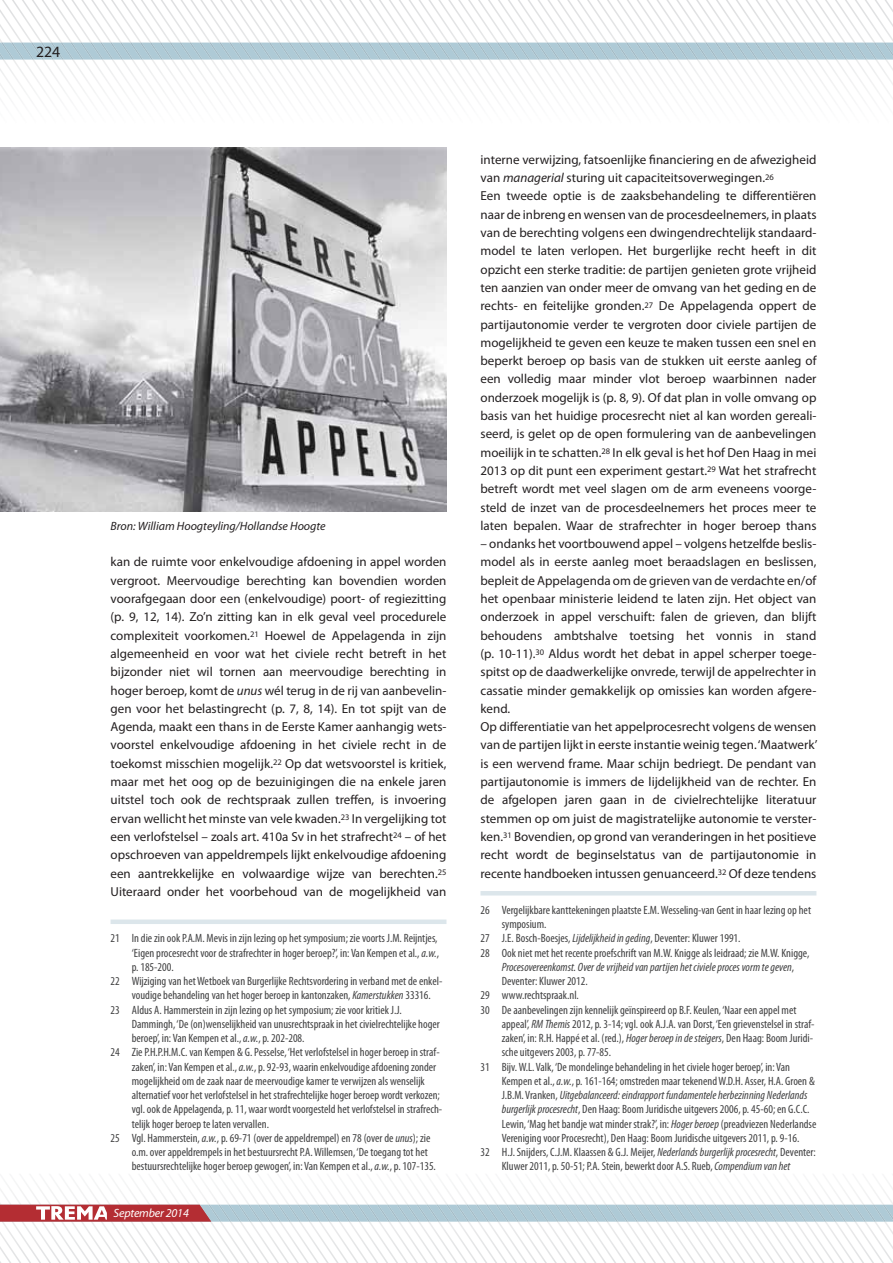
<style>
.page{position:relative;width:893px;height:1263px;background:#fff}
.page>*{position:absolute;margin:0;border:0;box-sizing:border-box;transform-origin:0 0}
.t1{font:15.75px "Myriad Pro";color:#231f20}
.t2{font:13.05px/18.3px "Myriad Pro";color:#231f20}
.t3{font:condensed 12px "Myriad Pro";color:#404041}
.t4{font:italic condensed 12px "Myriad Pro";color:#404041}
.t5{font:italic 12px "Myriad Pro";color:#231f20}
.t6{font:italic 12px "Myriad Pro";letter-spacing:-.015em;color:#fff}
.s1{font-style:italic}
.s2{font-style:normal}
</style>
<div class="page">
<svg style="left:0;top:0;width:893px;height:95px"></svg>
<svg style="left:0;top:1183px;width:893px;height:80px"></svg>
<div style="left:111px;top:919px;width:335px;height:5px;background:#dce6eb"></div>
<hr style="left:480px;top:891px;width:336px;height:4px;background:#dce6eb">
<img style="left:0;top:147px;width:446px;height:365px">
<p class="t1" style="left:36px;top:46px;width:26px">224</p>
<p class="t5" style="left:111px;top:521px;width:217px">Bron: William Hoogteyling/Hollandse Hoogte</p>
<p class="t2" style="left:111px;top:554px;width:337px;text-align:justify">kan de ruimte voor enkelvoudige afdoening in appel worden vergroot. Meervoudige berechting kan bovendien worden voorafgegaan door een (enkelvoudige) poort- of regiezitting (p. 9, 12, 14). Zo’n zitting kan in elk geval veel procedurele complexiteit voorkomen.<sup>21</sup> Hoewel de Appelagenda in zijn algemeenheid en voor wat het civiele recht betreft in het bijzonder niet wil tornen aan meervoudige berechting in hoger beroep, komt de <span class="s1">unus</span> wél terug in de rij van aanbevelin&shy;gen voor het belastingrecht (p. 7, 8, 14). En tot spijt van de Agenda, maakt een thans in de Eerste Kamer aanhangig wets&shy;voorstel enkelvoudige afdoening in het civiele recht in de toekomst misschien mogelijk.<sup>22</sup> Op dat wetsvoorstel is kritiek, maar met het oog op de bezuinigingen die na enkele jaren uitstel toch ook de rechtspraak zullen treffen, is invoering ervan wellicht het minste van vele kwaden.<sup>23</sup> In vergelijking tot een verlofstelsel – zoals art. 410a Sv in het strafrecht<sup>24</sup> – of het opschroeven van appeldrempels lijkt enkelvoudige afdoening een aantrekkelijke en volwaardige wijze van berechten.<sup>25<br></sup>Uiteraard onder het voorbehoud van de mogelijkheid van</p>
<p class="t3" style="left:111px;top:934px;width:329px">21 In die zin ook P.A.M. Mevis in zijn lezing op het symposium; zie voorts J.M. Reijntjes,</p>
<p class="t3" style="left:132px;top:948px;width:309px">‘Eigen procesrecht voor de strafrechter in hoger beroep?’, in: Van Kempen et al., <span class="s1">a.w.</span>,</p>
<p class="t3" style="left:132px;top:962px;width:43px">p. 185-200.</p>
<p class="t3" style="left:111px;top:976px;width:333px">22 Wijziging van het Wetboek van Burgerlijke Rechtsvordering in verband met de enkel-</p>
<p class="t3" style="left:132px;top:991px;width:301px">voudige behandeling van het hoger beroep in kantonzaken, <span class="s1">Kamerstukken</span> 33316.</p>
<p class="t3" style="left:111px;top:1005px;width:293px">23 Aldus A. Hammerstein in zijn lezing op het symposium; zie voor kritiek J.J.</p>
<p class="t3" style="left:132px;top:1019px;width:309px">Dammingh, ‘De (on)wenselijkheid van unusrechtspraak in het civielrechtelijke hoger</p>
<p class="t3" style="left:132px;top:1033px;width:174px">beroep’, in: Van Kempen et al., <span class="s1">a.w.</span>, p. 202-208.</p>
<p class="t3" style="left:111px;top:1048px;width:331px">24 Zie P.H.P.H.M.C. van Kempen &amp; G. Pesselse, ‘Het verlofstelsel in hoger beroep in straf-</p>
<p class="t3" style="left:132px;top:1062px;width:306px">zaken’, in: Van Kempen et al., <span class="s1">a.w.</span>, p. 92-93, waarin enkelvoudige afdoening zonder</p>
<p class="t3" style="left:132px;top:1076px;width:295px">mogelijkheid om de zaak naar de meervoudige kamer te verwijzen als wenselijk</p>
<p class="t3" style="left:132px;top:1090px;width:310px">alternatief voor het verlofstelsel in het strafrechtelijke hoger beroep wordt verkozen;</p>
<p class="t3" style="left:132px;top:1105px;width:312px">vgl. ook de Appelagenda, p. 11, waar wordt voorgesteld het verlofstelsel in strafrech-</p>
<p class="t3" style="left:132px;top:1119px;width:139px">telijk hoger beroep te laten vervallen.</p>
<p class="t3" style="left:111px;top:1133px;width:321px">25 Vgl. Hammerstein, <span class="s1">a.w.</span>, p. 69-71 (over de appeldrempel) en 78 (over de <span class="s1">unus</span>); zie</p>
<p class="t3" style="left:132px;top:1147px;width:297px">o.m. over appeldrempels in het bestuursrecht P.A. Willemsen, ‘De toegang tot het</p>
<p class="t3" style="left:132px;top:1162px;width:306px">bestuursrechtelijke hoger beroep gewogen’, in: Van Kempen et al., <span class="s1">a.w.</span>, p. 107-135.</p>
<p class="t6" style="left:114px;top:1208px;width:77px">September 2014</p>
<p class="t2" style="left:480px;top:152px;width:337px">interne verwijzing, fatsoenlijke financiering en de afwezigheid van <span class="s1">managerial</span> sturing uit capaciteitsoverwegingen.<sup>26<br></sup>Een tweede optie is de zaaksbehandeling te differentiëren naar de inbreng en wensen van de procesdeelnemers, in plaats van de berechting volgens een dwingendrechtelijk standaard&shy;model te laten verlopen. Het burgerlijke recht heeft in dit opzicht een sterke traditie: de partijen genieten grote vrijheid ten aanzien van onder meer de omvang van het geding en de rechts- en feitelijke gronden.<sup>27</sup> De Appelagenda oppert de partijautonomie verder te vergroten door civiele partijen de mogelijkheid te geven een keuze te maken tussen een snel en beperkt beroep op basis van de stukken uit eerste aanleg of een volledig maar minder vlot beroep waarbinnen nader onderzoek mogelijk is (p. 8, 9). Of dat plan in volle omvang op basis van het huidige procesrecht niet al kan worden gereali&shy;seerd, is gelet op de open formulering van de aanbevelingen moeilijk in te schatten.<sup>28</sup> In elk geval is het hof Den Haag in mei 2013 op dit punt een experiment gestart.<sup>29</sup> Wat het strafrecht betreft wordt met veel slagen om de arm eveneens voorge&shy;steld de inzet van de procesdeelnemers het proces meer te laten bepalen. Waar de strafrechter in hoger beroep thans</p>
<p class="t2" style="left:480px;top:536px;width:339px">– ondanks het voortbouwend appel – volgens hetzelfde beslis&shy;model als in eerste aanleg moet beraadslagen en beslissen, bepleit de Appelagenda om de grieven van de verdachte en/of het openbaar ministerie leidend te laten zijn. Het object van onderzoek in appel verschuift: falen de grieven, dan blijft behoudens ambtshalve toetsing het vonnis in stand (p. 10-11).<sup>30</sup> Aldus wordt het debat in appel scherper toege&shy;spitst op de daadwerkelijke onvrede, terwijl de appelrechter in cassatie minder gemakkelijk op omissies kan worden afgere&shy;kend.<br>Op differentiatie van het appelprocesrecht volgens de wensen van de partijen lijkt in eerste instantie weinig tegen. ‘Maatwerk’ is een wervend frame. Maar schijn bedriegt. De pendant van partijautonomie is immers de lijdelijkheid van de rechter. En de afgelopen jaren gaan in de civielrechtelijke literatuur stemmen op om juist de magistratelijke autonomie te verster&shy;ken.<sup>31</sup> Bovendien, op grond van veranderingen in het positieve recht wordt de beginselstatus van de partijautonomie in recente handboeken intussen genuanceerd.<sup>32</sup> Of deze tendens</p>
<p class="t3" style="left:480px;top:905px;width:332px">26 Vergelijkbare kanttekeningen plaatste E.M. Wesseling-van Gent in haar lezing op het</p>
<p class="t3" style="left:502px;top:920px;width:46px">symposium.</p>
<p class="t3" style="left:480px;top:934px;width:262px">27 J.E. Bosch-Boesjes, <span class="s1">Lijdelijkheid in geding</span>, Deventer: Kluwer 1991.</p>
<p class="t3" style="left:480px;top:948px;width:330px">28 Ook niet met het recente proefschrift van M.W. Knigge als leidraad; zie M.W. Knigge,</p>
<p class="t4" style="left:502px;top:962px;width:294px">Procesovereenkomst. Over de vrijheid van partijen het civiele proces vorm te geven<span class="s2">,</span></p>
<p class="t3" style="left:502px;top:976px;width:88px">Deventer: Kluwer 2012.</p>
<p class="t3" style="left:480px;top:991px;width:100px">29 www.rechtspraak.nl.</p>
<p class="t3" style="left:480px;top:1005px;width:317px">30 De aanbevelingen zijn kennelijk geïnspireerd op B.F. Keulen, ‘Naar een appel met</p>
<p class="t3" style="left:502px;top:1019px;width:314px">appeal’, <span class="s1">RM Themis</span> 2012, p. 3-14; vgl. ook A.J.A. van Dorst, ‘Een grievenstelsel in straf-</p>
<p class="t3" style="left:502px;top:1033px;width:313px">zaken’, in: R.H. Happé et al. (red.), <span class="s1">Hoger beroep in de steigers</span>, Den Haag: Boom Juridi-</p>
<p class="t3" style="left:502px;top:1048px;width:111px">sche uitgevers 2003, p. 77-85.</p>
<p class="t3" style="left:480px;top:1062px;width:311px">31 Bijv. W.L. Valk, ‘De mondelinge behandeling in het civiele hoger beroep’, in: Van</p>
<p class="t3" style="left:502px;top:1076px;width:315px">Kempen et al., <span class="s1">a.w.</span>, p. 161-164; omstreden maar tekenend W.D.H. Asser, H.A. Groen &amp;</p>
<p class="t4" style="left:502px;top:1090px;width:307px"><span class="s2">J.B.M. Vranken,</span> Uitgebalanceerd: eindrapport fundamentele herbezinning Nederlands</p>
<p class="t3" style="left:502px;top:1105px;width:309px"><span class="s1">burgerlijk procesrecht</span>, Den Haag: Boom Juridische uitgevers 2006, p. 45-60; en G.C.C.</p>
<p class="t3" style="left:502px;top:1119px;width:316px">Lewin, ‘Mag het bandje wat minder strak?’, in: <span class="s1">Hoger beroep</span> (preadviezen Nederlandse</p>
<p class="t3" style="left:502px;top:1133px;width:299px">Vereniging voor Procesrecht), Den Haag: Boom Juridische uitgevers 2011, p. 9-16.</p>
<p class="t3" style="left:480px;top:1147px;width:337px">32 H.J. Snijders, C.J.M. Klaassen &amp; G.J. Meijer, <span class="s1">Nederlands burgerlijk procesrecht</span>, Deventer:</p>
<p class="t3" style="left:502px;top:1162px;width:290px">Kluwer 2011, p. 50-51; P.A. Stein, bewerkt door A.S. Rueb, <span class="s1">Compendium van het</span></p>
</div>
